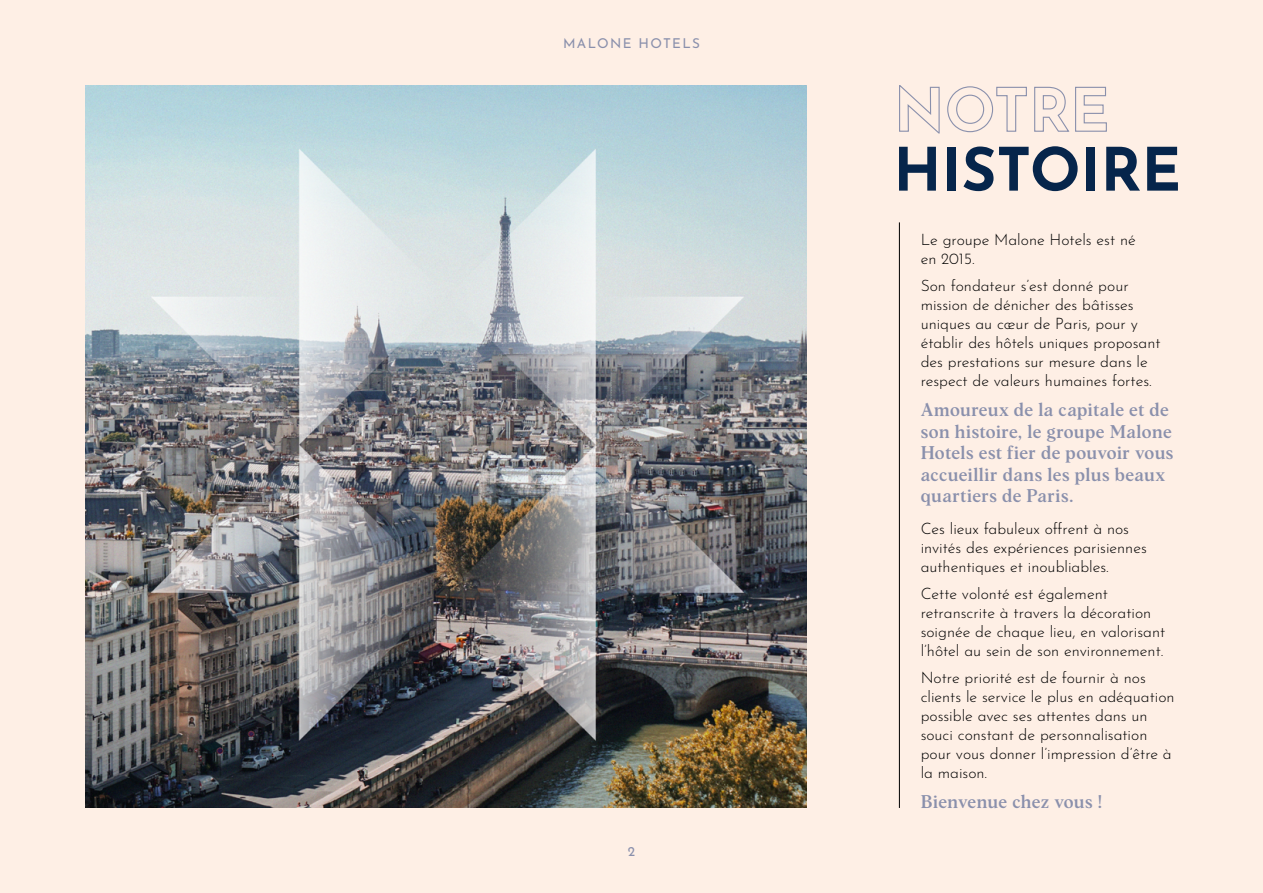
<style>
.page{position:relative;width:1263px;height:893px;background:#feefe5}
.page>*{position:absolute;margin:0;border:0;box-sizing:border-box;transform-origin:0 0}
.t1{font:500 18px/21.6px "Albra Text";letter-spacing:.025em;color:#8a90ac}
.t2{font:300 15.75px/18.9px "Josefin Sans";color:#000}
.t3{font:13.5px "Josefin Sans";letter-spacing:.1em;color:#8a90ac}
</style>
<div class="page">
<img style="left:85px;top:85px;width:721px;height:723px">
<hr style="left:899px;top:222px;width:1px;height:586px;background:#000">
<svg style="left:899px;top:147px;width:37px;height:44px"></svg>
<div style="left:947px;top:147px;width:9px;height:44px;background:#06254b"></div>
<svg style="left:963px;top:146px;width:115px;height:45px"></svg>
<div style="left:1086px;top:147px;width:9px;height:44px;background:#06254b"></div>
<svg style="left:1106px;top:147px;width:34px;height:44px"></svg>
<svg style="left:1147px;top:147px;width:31px;height:44px"></svg>
<svg style="left:899px;top:85px;width:208px;height:49px"></svg>
<p class="t3" style="left:563px;top:33px;width:138px">MALONE HOTELS</p>
<p class="t3" style="left:628px;top:841px;width:9px">2</p>
<p class="t2" style="left:921px;top:229px;width:217px">Le groupe Malone Hotels est né en 2015.</p>
<p class="t2" style="left:921px;top:275px;width:241px">Son fondateur s’est donné pour mission de dénicher des bâtisses uniques au cœur de Paris, pour y établir des hôtels uniques proposant des prestations sur mesure dans le respect de valeurs humaines fortes.</p>
<p class="t1" style="left:921px;top:398px;width:254px">Amoureux de la capitale et de son histoire, le groupe Malone<br>Hotels est fier de pouvoir vous accueillir dans les plus beaux quartiers de Paris.</p>
<p class="t2" style="left:921px;top:518px;width:228px">Ces lieux fabuleux offrent à nos invités des expériences parisiennes authentiques et inoubliables.</p>
<p class="t2" style="left:921px;top:583px;width:246px">Cette volonté est également retranscrite à travers la décoration soignée de chaque lieu, en valorisant l’hôtel au sein de son environnement.</p>
<p class="t2" style="left:921px;top:667px;width:255px">Notre priorité est de fournir à nos clients le service le plus en adéquation possible avec ses attentes dans un souci constant de personnalisation pour vous donner l’impression d’être à la maison.</p>
<p class="t1" style="left:921px;top:790px;width:183px">Bienvenue chez vous !</p>
</div>
